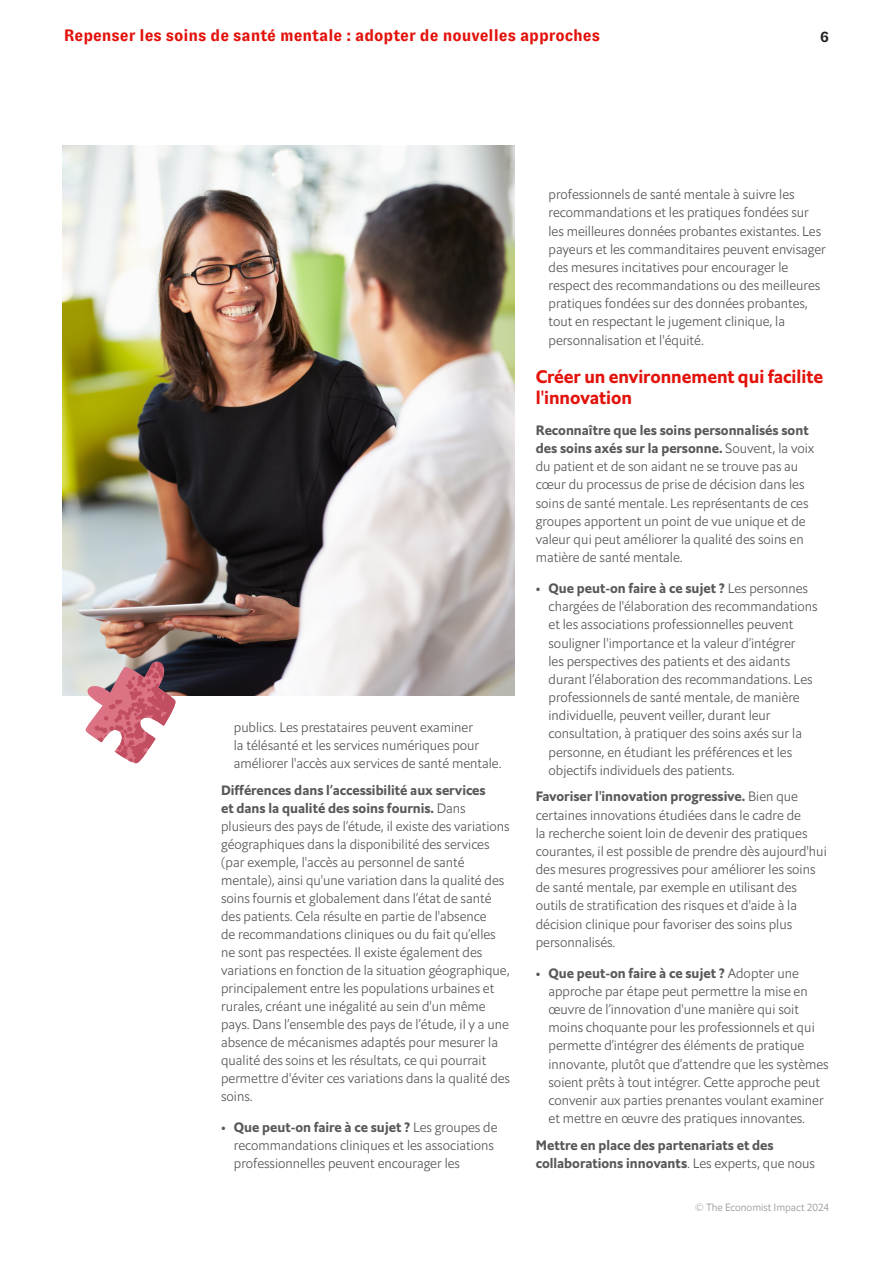
<style>
.page{position:relative;width:893px;height:1263px;background:#fff}
.page>*{position:absolute;margin:0;border:0;box-sizing:border-box;transform-origin:0 0}
._2__Page_subheader{font:18px/21.1px "Econ Sans Bol";color:#e3120b}
.t1{font:700 16.5px "GT Zirkon";color:#e3120b}
.t2{font:700 15px "GT Zirkon";color:#231f20}
._4__Body_text{font:13.5px/18.1px "Econ Sans Lig";color:#57585a}
._4__Body_text-2{font:13.5px/18.1px "Econ Sans Bol";color:#57585a}
.t3{font:10.5px "Econ Sans Lig";color:#939598}
.s1{font-family:"Econ Sans Bol"}
.s2{font-size:14.25px}
.s3{font-family:"Econ Sans Lig"}
</style>
<div class="page">
<img style="left:63px;top:145px;width:451px;height:551px">
<svg style="left:85px;top:661px;width:92px;height:103px"></svg>
<p class="t1" style="left:64px;top:27px;width:538px">Repenser les soins de santé mentale : adopter de nouvelles approches</p>
<p class="t2" style="left:820px;top:28px;width:10px">6</p>
<p class="_4__Body_text" style="left:234px;top:719px;width:269px">publics. Les prestataires peuvent examiner<br>la télésanté et les services numériques pour améliorer l'accès aux services de santé mentale.</p>
<p class="_4__Body_text" style="left:221px;top:781px;width:290px"><span class="s1">Différences dans l’accessibilité aux services<br>et dans la qualité des soins fournis.</span> Dans plusieurs des pays de l’étude, il existe des variations géographiques dans la disponibilité des services (par exemple, l'accès au personnel de santé mentale), ainsi qu'une variation dans la qualité des soins fournis et globalement dans l’état de santé des patients. Cela résulte en partie de l'absence<br>de recommandations cliniques ou du fait qu’elles ne sont pas respectées. Il existe également des variations en fonction de la situation géographique, principalement entre les populations urbaines et rurales, créant une inégalité au sein d'un même pays. Dans l’ensemble des pays de l’étude, il y a une absence de mécanismes adaptés pour mesurer la qualité des soins et les résultats, ce qui pourrait permettre d'éviter ces variations dans la qualité des soins.</p>
<p class="_4__Body_text" style="left:234px;top:1118px;width:265px;text-indent:-13px"><span class="s2">•</span> <span class="s1">Que peut-on faire à ce sujet ?</span> Les groupes de recommandations cliniques et les associations professionnelles peuvent encourager les</p>
<p class="_4__Body_text" style="left:549px;top:185px;width:279px">professionnels de santé mentale à suivre les recommandations et les pratiques fondées sur les meilleures données probantes existantes. Les payeurs et les commanditaires peuvent envisager des mesures incitatives pour encourager le respect des recommandations ou des meilleures pratiques fondées sur des données probantes, tout en respectant le jugement clinique, la personnalisation et l'équité.</p>
<p class="_2__Page_subheader" style="left:536px;top:366px;width:289px">Créer un environnement qui facilite l'innovation</p>
<p class="_4__Body_text" style="left:536px;top:421px;width:280px"><span class="s1">Reconnaître que les soins personnalisés sont des soins axés sur la personne.</span> Souvent, la voix du patient et de son aidant ne se trouve pas au cœur du processus de prise de décision dans les soins de santé mentale. Les représentants de ces groupes apportent un point de vue unique et de valeur qui peut améliorer la qualité des soins en matière de santé mentale.</p>
<p class="_4__Body_text" style="left:549px;top:579px;width:271px;text-indent:-13px"><span class="s2">•</span> <span class="s1">Que peut-on faire à ce sujet ?</span> Les personnes chargées de l'élaboration des recommandations et les associations professionnelles peuvent souligner l'importance et la valeur d’intégrer<br>les perspectives des patients et des aidants durant l’élaboration des recommandations. Les professionnels de santé mentale, de manière individuelle, peuvent veiller, durant leur consultation, à pratiquer des soins axés sur la personne, en étudiant les préférences et les objectifs individuels des patients.</p>
<p class="_4__Body_text" style="left:536px;top:787px;width:293px"><span class="s1">Favoriser l'innovation progressive.</span> Bien que certaines innovations étudiées dans le cadre de<br>la recherche soient loin de devenir des pratiques courantes, il est possible de prendre dès aujourd'hui des mesures progressives pour améliorer les soins de santé mentale, par exemple en utilisant des outils de stratification des risques et d'aide à la décision clinique pour favoriser des soins plus personnalisés.</p>
<p class="_4__Body_text" style="left:549px;top:964px;width:282px;text-indent:-13px"><span class="s2">•</span> <span class="s1">Que peut-on faire à ce sujet ?</span> Adopter une approche par étape peut permettre la mise en œuvre de l’innovation d'une manière qui soit moins choquante pour les professionnels et qui permette d’intégrer des éléments de pratique innovante, plutôt que d’attendre que les systèmes soient prêts à tout intégrer. Cette approche peut convenir aux parties prenantes voulant examiner et mettre en œuvre des pratiques innovantes.</p>
<p class="_4__Body_text-2" style="left:536px;top:1136px;width:281px">Mettre en place des partenariats et des collaborations innovants<span class="s3">. Les experts, que nous</span></p>
<p class="t3" style="left:695px;top:1201px;width:136px">© The Economist Impact 2024</p>
</div>
